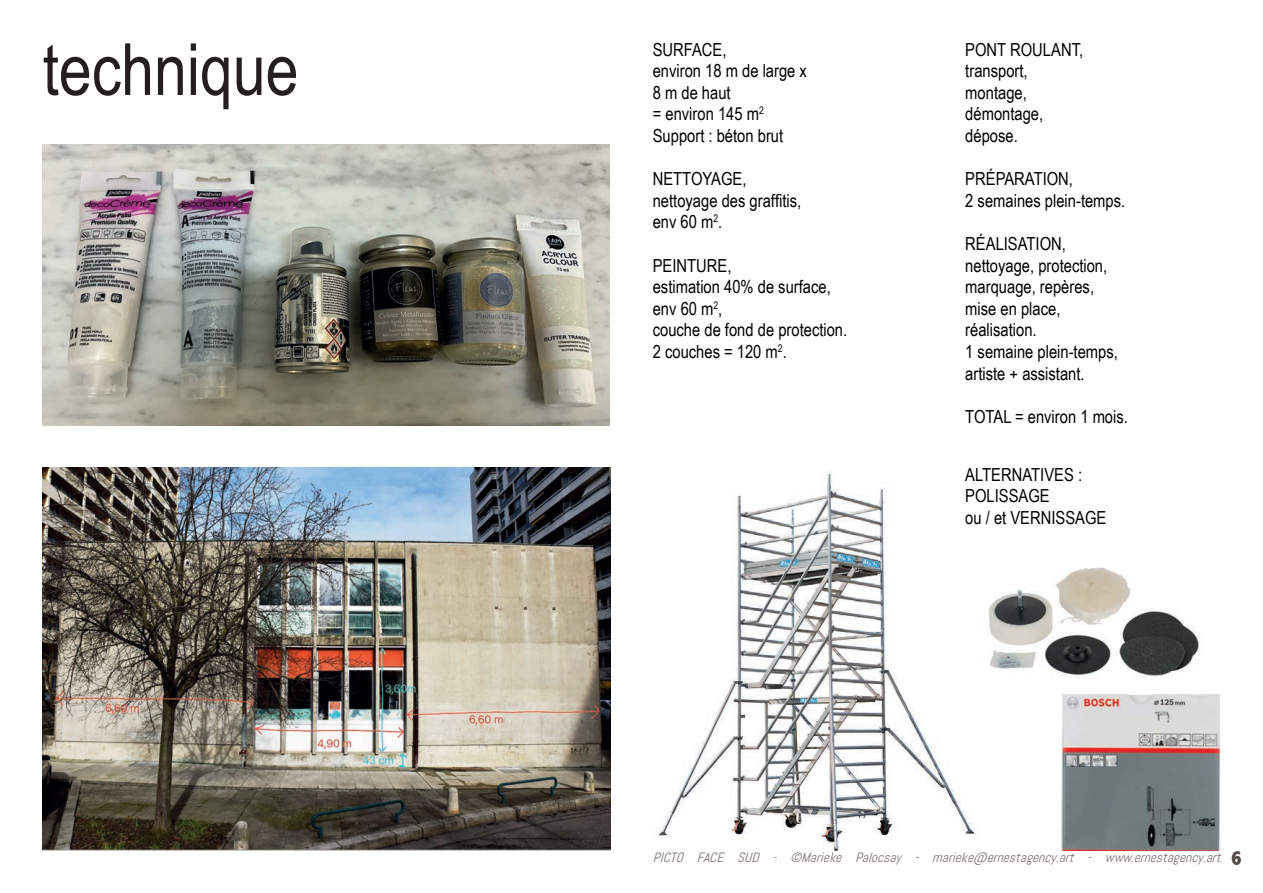
<style>
.page{position:relative;width:1263px;height:893px;background:#fff}
.page>*{position:absolute;margin:0;border:0;box-sizing:border-box;transform-origin:0 0}
.t1{font:72px "Arial Narrow";color:#231f20}
.t2{font:800 condensed 21px "Abadi";color:#524a47}
.t3{font:18px/21.6px "Arial Narrow";color:#000}
.t4{font:italic 13.5px "Abel";color:#79716f}
</style>
<div class="page">
<img style="left:43px;top:468px;width:567px;height:382px">
<img style="left:43px;top:145px;width:566px;height:280px">
<img style="left:657px;top:471px;width:319px;height:379px">
<img style="left:972px;top:552px;width:248px;height:143px">
<img style="left:1061px;top:695px;width:159px;height:155px">
<h1 class="t1" style="left:43px;top:17px;width:258px">technique</h1>
<p class="t3" style="left:653px;top:38px;width:156px">SURFACE,<br>environ 18 m de large x<br>8 m de haut<br>= environ 145 m<sup>2<br></sup>Support : béton brut</p>
<p class="t3" style="left:653px;top:167px;width:150px">NETTOYAGE, nettoyage des graffitis, env 60 m<sup>2</sup>.</p>
<p class="t3" style="left:653px;top:254px;width:196px">PEINTURE,<br>estimation 40% de surface, env 60 m<sup>2</sup>,<br>couche de fond de protection.<br>2 couches = 120 m<sup>2</sup>.</p>
<p class="t3" style="left:965px;top:38px;width:119px">PONT ROULANT, transport, montage, démontage, dépose.</p>
<p class="t3" style="left:965px;top:167px;width:161px">PRÉPARATION,<br>2 semaines plein-temps.</p>
<p class="t3" style="left:965px;top:232px;width:154px">RÉALISATION, nettoyage, protection, marquage, repères, mise en place, réalisation.<br>1 semaine plein-temps, artiste + assistant.</p>
<p class="t3" style="left:965px;top:405px;width:164px">TOTAL = environ 1 mois.</p>
<p class="t3" style="left:965px;top:463px;width:143px">ALTERNATIVES :<br>POLISSAGE<br>ou / et VERNISSAGE</p>
<p class="t4" style="left:653px;top:849px;width:574px">PICTO FACE SUD - ©Marieke Palocsay - marieke@ernestagency.art - www.ernestagency.art</p>
<p class="t2" style="left:1231px;top:846px;width:12px">6</p>
</div>
